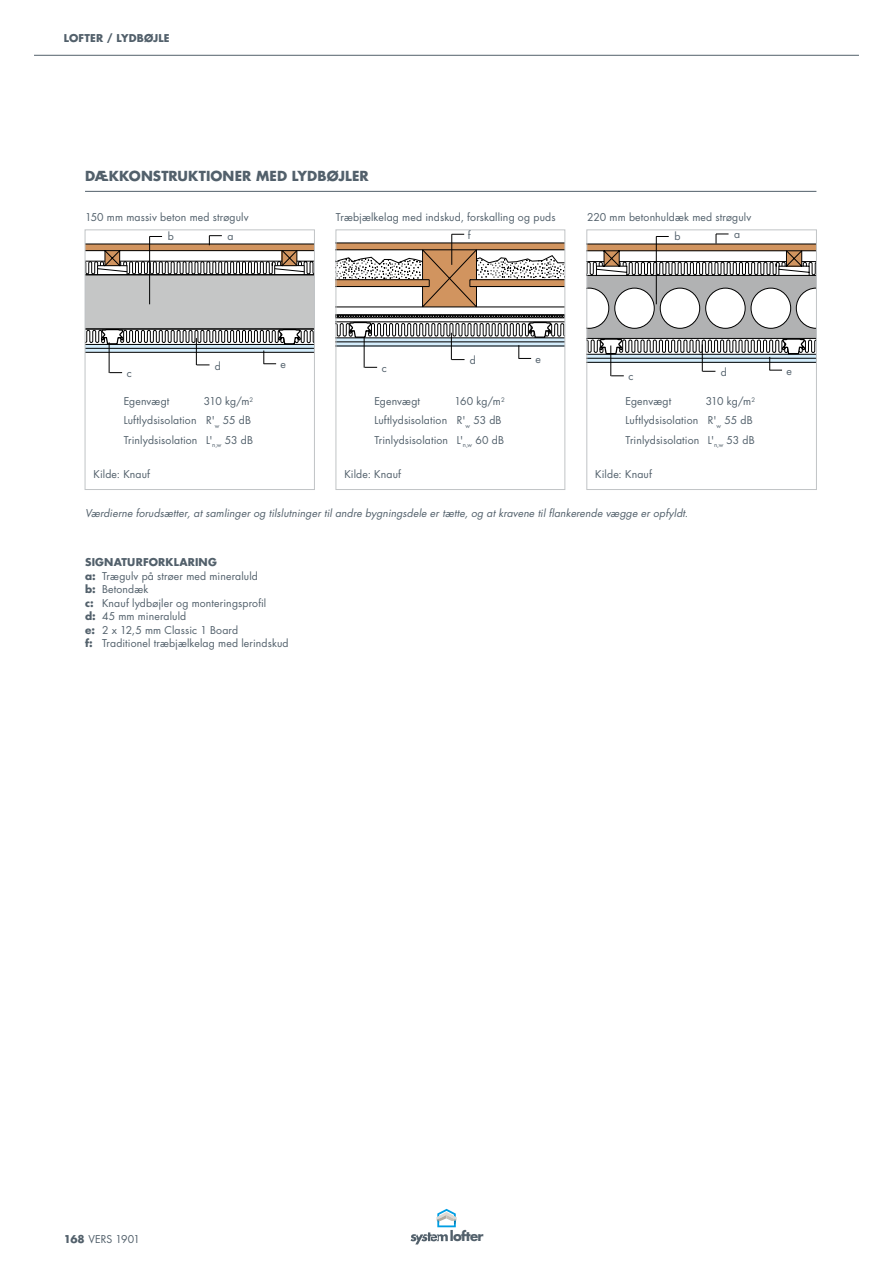
<style>
.page{position:relative;width:893px;height:1263px;background:#fff}
.page>*{position:absolute;margin:0;border:0;box-sizing:border-box;transform-origin:0 0}
.t1{font:700 13.5px "Futura Std";letter-spacing:.01em;color:#52606b}
.t2{font:700 13.35px "Futura Std";letter-spacing:-.05em;color:#52606b}
.t3{font:10.5px/19.2px "Futura Std";letter-spacing:.01em;color:#52606b}
.t4{font:italic 10.5px "Futura Std";letter-spacing:.01em;color:#52606b}
.t5{font:700 10.5px "Futura Std";letter-spacing:.015em;color:#52606b}
.s1{font-weight:700}
</style>
<div class="page">
<hr style="left:34px;top:55px;width:825px;height:1px;background:#52606b">
<svg style="left:411px;top:1209px;width:46px;height:35px"></svg>
<hr style="left:85px;top:191px;width:731px;height:1px;background:#52606b">
<div style="left:587px;top:230px;width:230px;height:260px;border:1px solid #c1c4c6"></div>
<div style="left:336px;top:230px;width:229px;height:260px;border:1px solid #c1c4c6"></div>
<div style="left:85px;top:230px;width:230px;height:260px;border:1px solid #c1c4c6"></div>
<svg style="left:452px;top:234px;width:12px;height:1px"></svg>
<hr style="left:451px;top:234px;width:1px;height:31px;background:#000">
<svg style="left:110px;top:372px;width:12px;height:1px"></svg>
<svg style="left:365px;top:367px;width:12px;height:1px"></svg>
<hr style="left:109px;top:342px;width:1px;height:31px;background:#000">
<hr style="left:364px;top:337px;width:1px;height:31px;background:#000">
<svg style="left:85px;top:235px;width:229px;height:131px"></svg>
<svg style="left:336px;top:243px;width:229px;height:117px"></svg>
<svg style="left:587px;top:234px;width:229px;height:143px"></svg>
<p class="t5" style="left:64px;top:31px;width:107px">LOFTER / LYDBØJLE</p>
<p class="t1" style="left:85px;top:167px;width:285px">DÆKKONSTRUKTIONER MED LYDBØJLER</p>
<p class="t3" style="left:85px;top:208px;width:165px">150 mm massiv beton med strøgulv</p>
<p class="t3" style="left:336px;top:208px;width:221px">Træbjælkelag med indskud, forskalling og puds</p>
<p class="t3" style="left:587px;top:208px;width:166px">220 mm betonhuldæk med strøgulv</p>
<p class="t3" style="left:468px;top:226px;width:4px">f</p>
<p class="t3" style="left:168px;top:227px;width:8px">b</p>
<p class="t3" style="left:674px;top:227px;width:8px">b</p>
<p class="t3" style="left:228px;top:226px;width:8px">a</p>
<p class="t3" style="left:734px;top:225px;width:8px">a</p>
<p class="t3" style="left:127px;top:363px;width:6px">c</p>
<p class="t3" style="left:215px;top:356px;width:8px">d</p>
<p class="t3" style="left:281px;top:355px;width:7px">e</p>
<p class="t3" style="left:382px;top:358px;width:6px">c</p>
<p class="t3" style="left:470px;top:351px;width:8px">d</p>
<p class="t3" style="left:536px;top:350px;width:7px">e</p>
<p class="t3" style="left:628px;top:367px;width:6px">c</p>
<p class="t3" style="left:721px;top:363px;width:8px">d</p>
<p class="t3" style="left:374px;top:392px;width:132px;text-indent:80px">160 kg/m<sup>2<br></sup>Luftlydsisolation R'<sub>w</sub> 53 dB<br>Trinlydsisolation L'<sub>n,w</sub> 60 dB</p>
<p class="t3" style="left:625px;top:392px;width:47px">Egenvægt</p>
<p class="t3" style="left:625px;top:392px;width:131px;text-indent:80px">310 kg/m<sup>2<br></sup>Luftlydsisolation R'<sub>w</sub> 55 dB<br>Trinlydsisolation L'<sub>n,w</sub> 53 dB</p>
<p class="t3" style="left:124px;top:392px;width:131px;text-indent:80px">310 kg/m<sup>2<br></sup>Luftlydsisolation R'<sub>w</sub> 55 dB<br>Trinlydsisolation L'<sub>n,w</sub> 53 dB</p>
<p class="t3" style="left:374px;top:392px;width:47px">Egenvægt</p>
<p class="t3" style="left:124px;top:392px;width:47px">Egenvægt</p>
<p class="t3" style="left:94px;top:465px;width:58px">Kilde: Knauf</p>
<p class="t3" style="left:344px;top:465px;width:58px">Kilde: Knauf</p>
<p class="t3" style="left:595px;top:465px;width:58px">Kilde: Knauf</p>
<p class="t4" style="left:85px;top:506px;width:605px">Værdierne forudsætter, at samlinger og tilslutninger til andre bygningsdele er tætte, og at kravene til flankerende vægge er opfyldt.</p>
<p class="t3" style="left:85px;top:556px;width:205px;line-height:13.5px"><span class="s1">SIGNATURFORKLARING<br>a:</span> Trægulv på strøer med mineraluld<br><span class="s1">b:</span> Betondæk<br><span class="s1">c:</span> Knauf lydbøjler og monteringsprofil<br><span class="s1">d:</span> 45 mm mineraluld<br><span class="s1">e:</span> 2 x 12,5 mm Classic 1 Board<br><span class="s1">f:</span> Traditionel træbjælkelag med lerindskud</p>
<p class="t3" style="left:786px;top:361px;width:7px">e</p>
<p class="t3" style="left:64px;top:1230px;width:78px"><span class="s1">168</span> VERS 1901</p>
<p class="t2" style="left:450px;top:1227px;width:35px">lofter</p>
</div>
